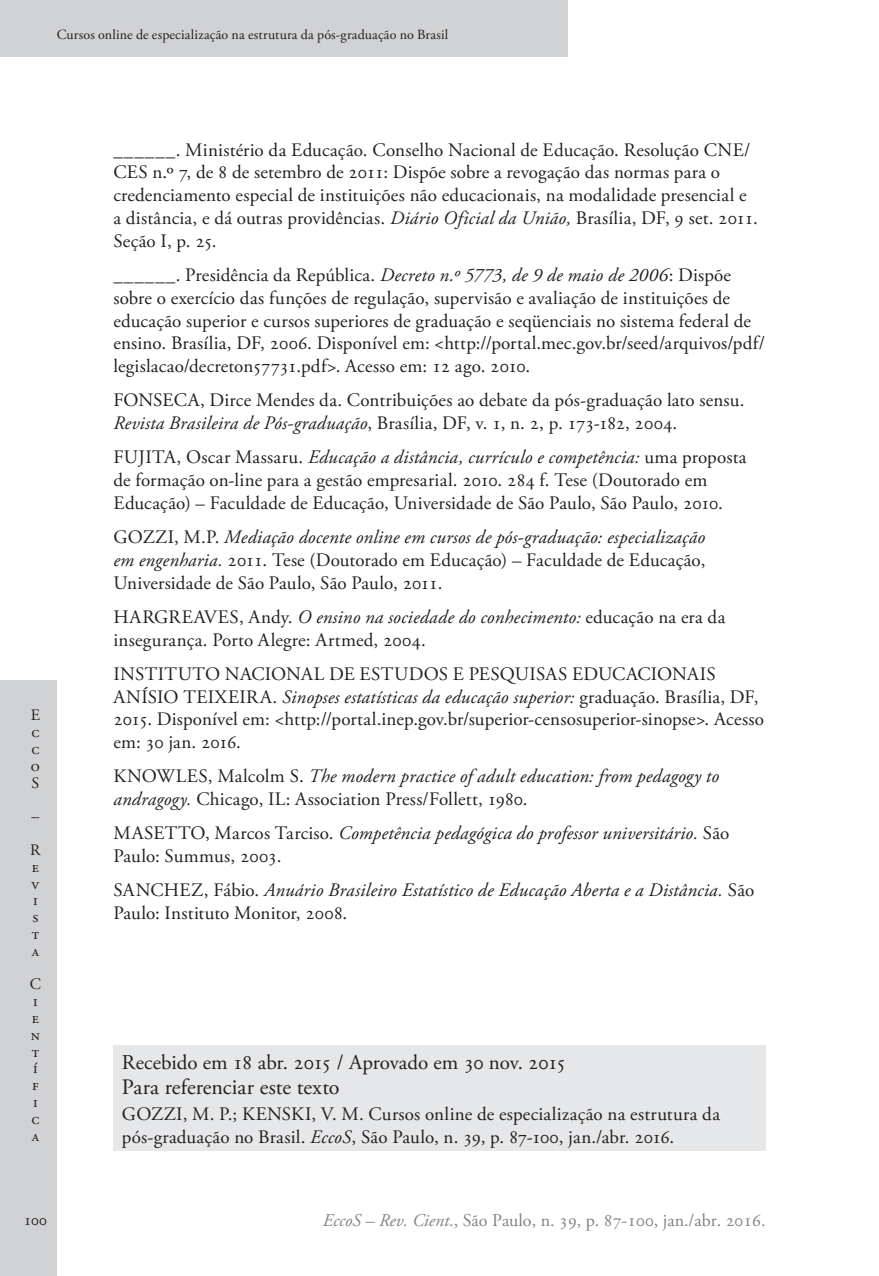
<style>
.page{position:relative;width:879px;height:1276px;background:#fff}
.page>*{position:absolute;margin:0;border:0;box-sizing:border-box;transform-origin:0 0}
.Ec_Tabela_-_titulo{font:22px "Adobe Garamond Pro";color:#231f20}
.Ec_Tabela_-_corpo{font:21px "Adobe Garamond Pro";letter-spacing:-.01em;color:#231f20}
.Ec_Referencias{font:19px/22.8px "Adobe Garamond Pro";letter-spacing:.01em;color:#231f20}
.Ec_Referencias-2{font:italic 19px/22.8px "Adobe Garamond Pro";letter-spacing:.01em;color:#231f20}
.t1{font:18px "Adobe Garamond Pro";color:#808285}
.t2{font:16px/16.8px "Adobe Garamond Pro";color:#231f20;text-align:justify}
.t3{font:14px "Adobe Garamond Pro";letter-spacing:.015em;color:#231f20}
.s1{font-style:italic}
.s2{font-style:normal}
</style>
<div class="page">
<div style="left:0;top:680px;width:57px;height:596px;background:#d1d2d4"></div>
<div style="left:0;top:0;width:567px;height:57px;background:#d1d2d4"></div>
<div style="left:113px;top:1045px;width:652px;height:106px;background:#e6e7e9"></div>
<p class="t3" style="left:57px;top:26px;width:393px">Cursos online de especialização na estrutura da pós-graduação no Brasil</p>
<p class="t2" style="left:31px;top:707px;width:11px">E c c o S</p>
<p class="t2" style="left:30px;top:800px;width:12px;line-height:33.6px">–<br>R</p>
<p class="t2" style="left:32px;top:859px;width:9px">e v i s t a</p>
<p class="t2" style="left:30px;top:976px;width:13px;text-align:left">C i e n t í f i c a</p>
<p class="Ec_Referencias" style="left:113px;top:139px;width:646px">______. Ministério da Educação. Conselho Nacional de Educação. Resolução CNE/ CES n.º 7, de 8 de setembro de 2011: Dispõe sobre a revogação das normas para o credenciamento especial de instituições não educacionais, na modalidade presencial e a distância, e dá outras providências. <span class="s1">Diário Oficial da União,</span> Brasília, DF, 9 set. 2011.<br>Seção I, p. 25.</p>
<p class="Ec_Referencias" style="left:113px;top:264px;width:653px">______. Presidência da República. <span class="s1">Decreto n.º</span> <span class="s1">5773</span><span class="s1">, de</span> <span class="s1">9</span> <span class="s1">de maio de</span> <span class="s1">2006</span>: Dispõe sobre o exercício das funções de regulação, supervisão e avaliação de instituições de educação superior e cursos superiores de graduação e seqüenciais no sistema federal de ensino. Brasília, DF, 2006. Disponível em: &lt;http://portal.mec.gov.br/seed/arquivos/pdf/ legislacao/decreton57731.pdf&gt;. Acesso em: 12 ago. 2010.</p>
<p class="Ec_Referencias" style="left:113px;top:389px;width:632px">FONSECA, Dirce Mendes da. Contribuições ao debate da pós-graduação lato sensu.<br><span class="s1">Revista Brasileira de Pós-graduação</span>, Brasília, DF, v. 1, n. 2, p. 173-182, 2004.</p>
<p class="Ec_Referencias" style="left:113px;top:446px;width:635px">FUJITA, Oscar Massaru. <span class="s1">Educação a distância, currículo e competência:</span> uma proposta de formação on-line para a gestão empresarial. 2010. 284 f. Tese (Doutorado em<br>Educação) – Faculdade de Educação, Universidade de São Paulo, São Paulo, 2010.</p>
<p class="Ec_Referencias" style="left:113px;top:526px;width:593px;text-align:justify">GOZZI, M.P. <span class="s1">Mediação docente online em cursos de pós-graduação: especialização em engenharia.</span> 2011. Tese (Doutorado em Educação) – Faculdade de Educação, Universidade de São Paulo, São Paulo, 2011.</p>
<p class="Ec_Referencias" style="left:113px;top:606px;width:613px">HARGREAVES, Andy. <span class="s1">O ensino na sociedade do conhecimento:</span> educação na era da insegurança. Porto Alegre: Artmed, 2004.</p>
<p class="Ec_Referencias" style="left:113px;top:663px;width:652px">INSTITUTO NACIONAL DE ESTUDOS E PESQUISAS EDUCACIONAIS ANÍSIO TEIXEIRA. <span class="s1">Sinopses estatísticas da educação superior:</span> graduação. Brasília, DF, 2015. Disponível em: &lt;http://portal.inep.gov.br/superior-censosuperior-sinopse&gt;. Acesso em: 30 jan. 2016.</p>
<p class="Ec_Referencias" style="left:113px;top:765px;width:607px">KNOWLES, Malcolm S. <span class="s1">The modern practice of adult education: from pedagogy to andragogy.</span> Chicago, IL: Association Press/Follett, 1980.</p>
<p class="Ec_Referencias-2" style="left:113px;top:822px;width:617px"><span class="s2">MASETTO, Marcos Tarciso.</span> Competência pedagógica do professor universitário. <span class="s2">São<br>Paulo: Summus, 2003.</span></p>
<p class="Ec_Referencias-2" style="left:113px;top:879px;width:642px"><span class="s2">SANCHEZ, Fábio.</span> Anuário Brasileiro Estatístico de Educação Aberta e a Distância. <span class="s2">São<br>Paulo: Instituto Monitor, 2008.</span></p>
<p class="Ec_Tabela_-_corpo" style="left:122px;top:1049px;width:446px">Recebido em 18 abr. 2015 / Aprovado em 30 nov. 2015</p>
<p class="Ec_Tabela_-_titulo" style="left:122px;top:1074px;width:219px">Para referenciar este texto</p>
<p class="Ec_Referencias" style="left:122px;top:1103px;width:600px">GOZZI, M. P.; KENSKI, V. M. Cursos online de especialização na estrutura da pós-graduação no Brasil. <span class="s1">EccoS</span>, São Paulo, n. 39, p. 87-100, jan./abr. 2016.</p>
<p class="t2" style="left:24px;top:1212px;width:25px">100</p>
<p class="t1" style="left:323px;top:1209px;width:444px"><span class="s1">EccoS – Rev. Cient.</span>, São Paulo, n. 39, p. 87-100, jan./abr. 2016.</p>
</div>
